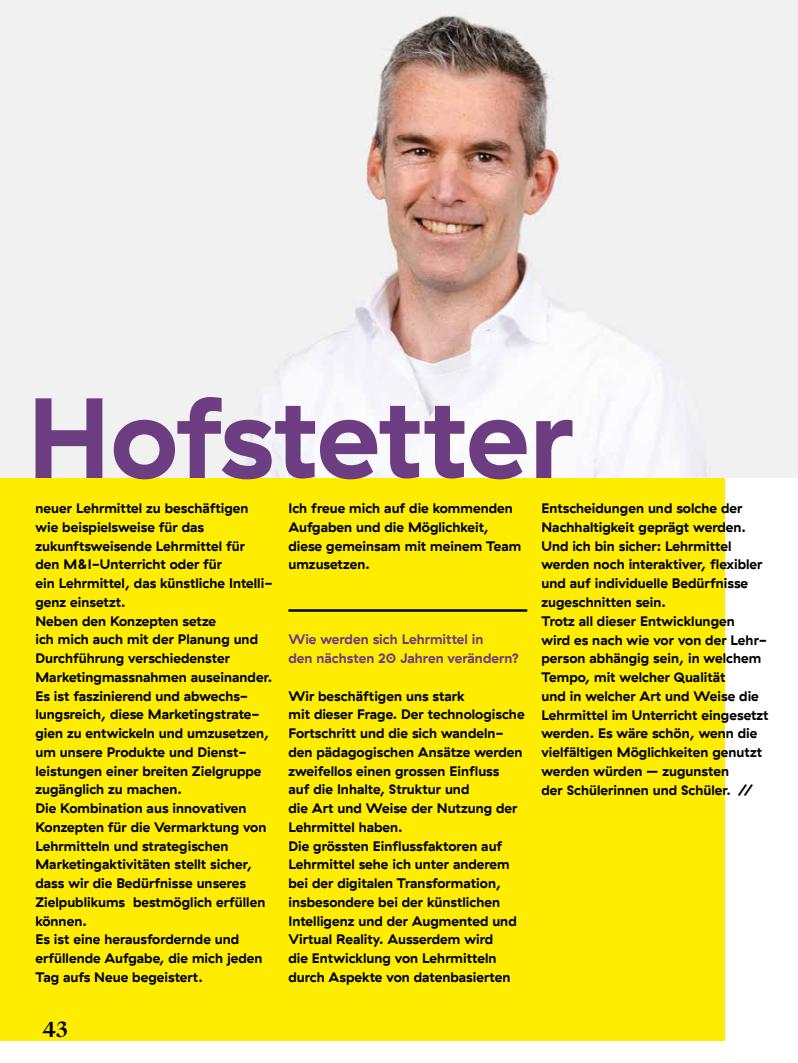
<style>
.page{position:relative;width:798px;height:1063px;background:#fff}
.page>*{position:absolute;margin:0;border:0;box-sizing:border-box;transform-origin:0 0}
.t1{font:700 113.75px "GT Haptik";letter-spacing:-.015em;color:#6c3d81}
.t2{font:700 20px "Sang Bleu Kingdom";color:#000}
.t3{font:700 13.75px/18.8px "GT Haptik";color:#000}
.t4{font:700 13.75px/18.8px "GT Haptik";color:#6c3d81}
</style>
<div class="page">
<div style="left:0;top:478px;width:723px;height:562px;background:#ffed00"></div>
<img style="left:0;top:0;width:797px;height:478px">
<hr style="left:288px;top:609px;width:239px;height:3px;background:#000">
<h1 class="t1" style="left:27px;top:369px;width:547px">Hofstetter</h1>
<p class="t3" style="left:35px;top:499px;width:238px">neuer Lehrmittel zu beschäftigen wie beispielsweise für das zukunftsweisende Lehrmittel für den M&amp;I-Unterricht oder für<br>ein Lehrmittel, das künstliche Intelli&shy;genz einsetzt.<br>Neben den Konzepten setze<br>ich mich auch mit der Planung und<br>Durchführung verschiedenster<br>Marketingmassnahmen auseinander.<br>Es ist faszinierend und abwechs&shy;lungsreich, diese Marketingstrate&shy;gien zu entwickeln und umzusetzen, um unsere Produkte und Dienst&shy;leistungen einer breiten Zielgruppe zugänglich zu machen.<br>Die Kombination aus innovativen<br>Konzepten für die Vermarktung von<br>Lehrmitteln und strategischen<br>Marketingaktivitäten stellt sicher, dass wir die Bedürfnisse unseres<br>Zielpublikums bestmöglich erfüllen können.<br>Es ist eine herausfordernde und erfüllende Aufgabe, die mich jeden<br>Tag aufs Neue begeistert.</p>
<p class="t3" style="left:288px;top:499px;width:234px">Ich freue mich auf die kommenden<br>Aufgaben und die Möglichkeit, diese gemeinsam mit meinem Team umzusetzen.</p>
<p class="t4" style="left:288px;top:630px;width:232px">Wie werden sich Lehrmittel in<br>den nächsten 20 Jahren verändern?</p>
<p class="t3" style="left:288px;top:686px;width:238px">Wir beschäftigen uns stark<br>mit dieser Frage. Der technologische<br>Fortschritt und die sich wandeln&shy;den pädagogischen Ansätze werden zweifellos einen grossen Einfluss<br>auf die Inhalte, Struktur und<br>die Art und Weise der Nutzung der<br>Lehrmittel haben.<br>Die grössten Einflussfaktoren auf<br>Lehrmittel sehe ich unter anderem bei der digitalen Transformation, insbesondere bei der künstlichen<br>Intelligenz und der Augmented und<br>Virtual Reality. Ausserdem wird<br>die Entwicklung von Lehrmitteln durch Aspekte von datenbasierten</p>
<h2 class="t2" style="left:43px;top:1015px;width:27px">43</h2>
<p class="t3" style="left:541px;top:499px;width:229px">Entscheidungen und solche der<br>Nachhaltigkeit geprägt werden.<br>Und ich bin sicher: Lehrmittel werden noch interaktiver, flexibler und auf individuelle Bedürfnisse zugeschnitten sein.<br>Trotz all dieser Entwicklungen<br>wird es nach wie vor von der Lehr&shy;person abhängig sein, in welchem<br>Tempo, mit welcher Qualität<br>und in welcher Art und Weise die<br>Lehrmittel im Unterricht eingesetzt werden. Es wäre schön, wenn die vielfältigen Möglichkeiten genutzt werden würden – zugunsten<br>der Schülerinnen und Schüler. //</p>
</div>
